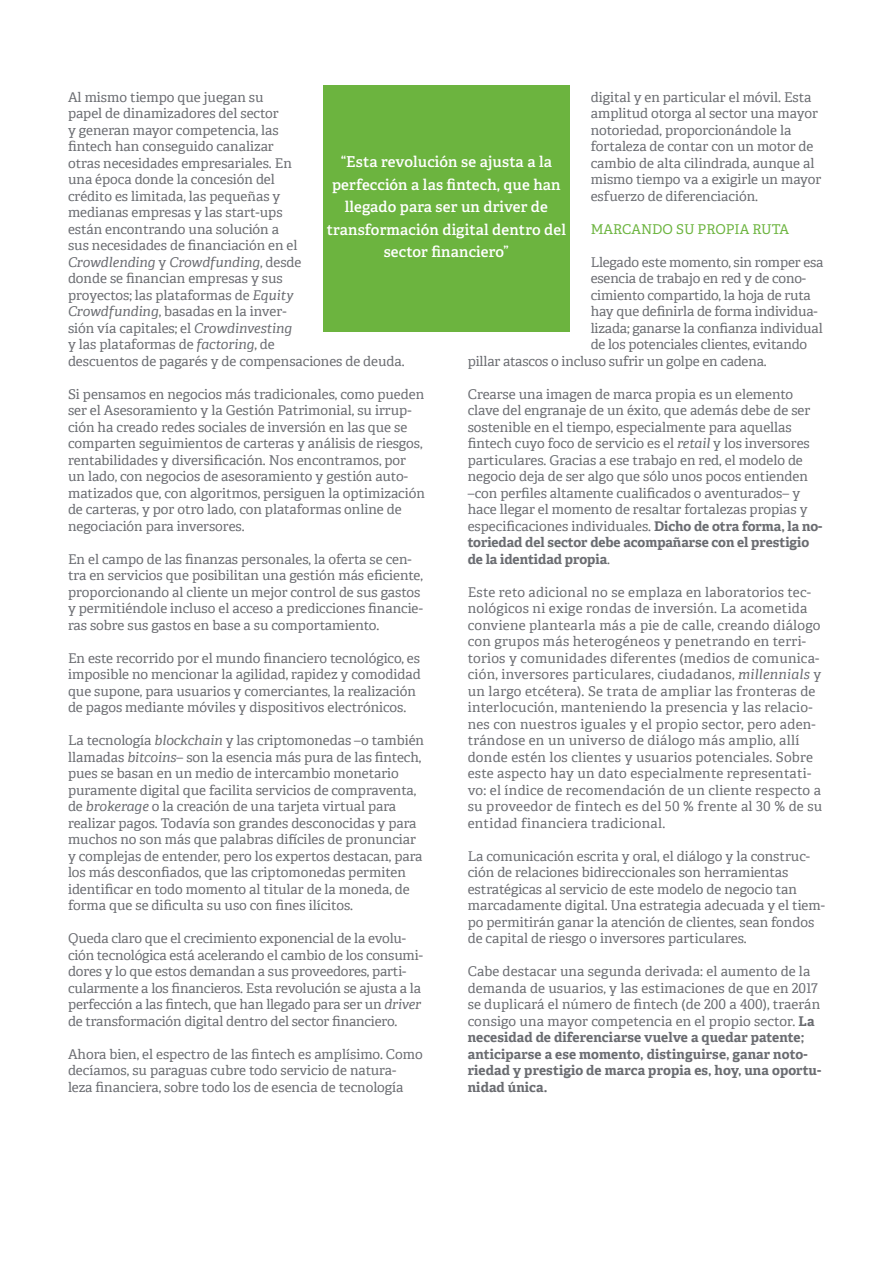
<style>
.page{position:relative;width:893px;height:1263px;background:#fff}
.page>*{position:absolute;margin:0;border:0;box-sizing:border-box;transform-origin:0 0}
.Destacado_cuadrado_v{font:600 15px/22.5px "Adelle";letter-spacing:.01em;color:#fff;text-align:center}
.texto_corrido{font:13.5px/16.5px "Adelle";color:#6a6c71}
.texto_corrido-2{font:13.5px/16.5px "Adelle";letter-spacing:.02em;color:#6a6c71}
.Subtítulo{font:13.5px "Adelle";color:#6cb43f}
.s1{font-style:italic}
.s2{font-weight:700}
</style>
<div class="page">
<div style="left:323px;top:85px;width:246px;height:247px;background:#6cb43f"></div>
<p class="texto_corrido" style="left:591px;top:88px;width:232px">digital y en particular el móvil. Esta amplitud otorga al sector una mayor notoriedad, proporcionándole la fortaleza de contar con un motor de cambio de alta cilindrada, aunque al mismo tiempo va a exigirle un mayor esfuerzo de diferenciación.</p>
<p class="Subtítulo" style="left:591px;top:219px;width:200px">MARCANDO SU PROPIA RUTA</p>
<p class="texto_corrido" style="left:591px;top:253px;width:234px">Llegado este momento, sin romper esa</p>
<p class="texto_corrido" style="left:591px;top:269px;width:217px">esencia de trabajo en red y de cono-</p>
<p class="texto_corrido" style="left:591px;top:286px;width:222px">cimiento compartido, la hoja de ruta</p>
<p class="texto_corrido" style="left:591px;top:302px;width:228px">hay que definirla de forma individua-</p>
<p class="texto_corrido" style="left:591px;top:319px;width:233px">lizada; ganarse la confianza individual</p>
<p class="texto_corrido" style="left:591px;top:335px;width:218px">de los potenciales clientes, evitando</p>
<p class="texto_corrido" style="left:468px;top:352px;width:301px">pillar atascos o incluso sufrir un golpe en cadena.</p>
<p class="texto_corrido" style="left:468px;top:385px;width:356px">Crearse una imagen de marca propia es un elemento clave del engranaje de un éxito, que además debe de ser sostenible en el tiempo, especialmente para aquellas fintech cuyo foco de servicio es el <span class="s1">retail</span> y los inversores particulares. Gracias a ese trabajo en red, el modelo de negocio deja de ser algo que sólo unos pocos entienden –con perfiles altamente cualificados o aventurados– y hace llegar el momento de resaltar fortalezas propias y especificaciones individuales. <span class="s2">Dicho de otra forma, la no&shy;toriedad del sector debe acompañarse con el prestigio de la identidad propia</span>.</p>
<p class="texto_corrido-2" style="left:468px;top:583px;width:356px">Este reto adicional no se emplaza en laboratorios tec&shy;nológicos ni exige rondas de inversión. La acometida conviene plantearla más a pie de calle, creando diálogo con grupos más heterogéneos y penetrando en terri&shy;torios y comunidades diferentes (medios de comunica&shy;ción, inversores particulares, ciudadanos, <span class="s1">millennials</span> y un largo etcétera). Se trata de ampliar las fronteras de interlocución, manteniendo la presencia y las relacio&shy;nes con nuestros iguales y el propio sector, pero aden&shy;trándose en un universo de diálogo más amplio, allí donde estén los clientes y usuarios potenciales. Sobre este aspecto hay un dato especialmente representati&shy;vo: el índice de recomendación de un cliente respecto a su proveedor de fintech es del 50 % frente al 30 % de su entidad financiera tradicional.</p>
<p class="texto_corrido" style="left:468px;top:847px;width:359px">La comunicación escrita y oral, el diálogo y la construc&shy;ción de relaciones bidireccionales son herramientas estratégicas al servicio de este modelo de negocio tan marcadamente digital. Una estrategia adecuada y el tiem&shy;po permitirán ganar la atención de clientes, sean fondos de capital de riesgo o inversores particulares.</p>
<p class="texto_corrido" style="left:468px;top:962px;width:355px">Cabe destacar una segunda derivada: el aumento de la demanda de usuarios, y las estimaciones de que en 2017 se duplicará el número de fintech (de 200 a 400), traerán consigo una mayor competencia en el propio sector. <span class="s2">La necesidad de diferenciarse vuelve a quedar patente; anticiparse a ese momento, distinguirse, ganar noto&shy;riedad y prestigio de marca propia es, hoy, una oportu&shy;nidad única.</span></p>
<p class="texto_corrido" style="left:68px;top:88px;width:338px">Al mismo tiempo que juegan su<br>papel de dinamizadores del sector<br>y generan mayor competencia, las<br>fintech han conseguido canalizar<br>otras necesidades empresariales. En<br>una época donde la concesión del<br>crédito es limitada, las pequeñas y<br>medianas empresas y las start-ups<br>están encontrando una solución a<br>sus necesidades de financiación en el<br><span class="s1">Crowdlending</span> y <span class="s1">Crowdfunding</span>, desde<br>donde se financian empresas y sus<br>proyectos; las plataformas de <span class="s1">Equity<br>Crowdfunding</span>, basadas en la inver-<br>sión vía capitales; el <span class="s1">Crowdinvesting<br></span>y las plataformas de <span class="s1">factoring</span>, de<br>descuentos de pagarés y de compensaciones de deuda.</p>
<p class="texto_corrido" style="left:68px;top:385px;width:358px">Si pensamos en negocios más tradicionales, como pueden ser el Asesoramiento y la Gestión Patrimonial, su irrup&shy;ción ha creado redes sociales de inversión en las que se comparten seguimientos de carteras y análisis de riesgos, rentabilidades y diversificación. Nos encontramos, por un lado, con negocios de asesoramiento y gestión auto&shy;matizados que, con algoritmos, persiguen la optimización de carteras, y por otro lado, con plataformas online de negociación para inversores.</p>
<p class="texto_corrido" style="left:68px;top:550px;width:356px">En el campo de las finanzas personales, la oferta se cen&shy;tra en servicios que posibilitan una gestión más eficiente, proporcionando al cliente un mejor control de sus gastos y permitiéndole incluso el acceso a predicciones financie&shy;ras sobre sus gastos en base a su comportamiento.</p>
<p class="texto_corrido" style="left:68px;top:649px;width:354px">En este recorrido por el mundo financiero tecnológico, es imposible no mencionar la agilidad, rapidez y comodidad que supone, para usuarios y comerciantes, la realización de pagos mediante móviles y dispositivos electrónicos.</p>
<p class="texto_corrido" style="left:68px;top:731px;width:358px">La tecnología <span class="s1">blockchain</span> y las criptomonedas –o también llamadas <span class="s1">bitcoins</span>– son la esencia más pura de las fintech, pues se basan en un medio de intercambio monetario puramente digital que facilita servicios de compraventa, de <span class="s1">brokerage</span> o la creación de una tarjeta virtual para realizar pagos. Todavía son grandes desconocidas y para muchos no son más que palabras difíciles de pronunciar y complejas de entender, pero los expertos destacan, para los más desconfiados, que las criptomonedas permiten identificar en todo momento al titular de la moneda, de forma que se dificulta su uso con fines ilícitos.</p>
<p class="texto_corrido" style="left:68px;top:929px;width:356px">Queda claro que el crecimiento exponencial de la evolu&shy;ción tecnológica está acelerando el cambio de los consumi&shy;dores y lo que estos demandan a sus proveedores, parti&shy;cularmente a los financieros. Esta revolución se ajusta a la perfección a las fintech, que han llegado para ser un <span class="s1">driver </span>de transformación digital dentro del sector financiero.</p>
<p class="texto_corrido" style="left:68px;top:1045px;width:356px">Ahora bien, el espectro de las fintech es amplísimo. Como decíamos, su paraguas cubre todo servicio de natura&shy;leza financiera, sobre todo los de esencia de tecnología</p>
<p class="Destacado_cuadrado_v" style="left:327px;top:150px;width:241px">“Esta revolución se ajusta a la perfección a las fintech, que han llegado para ser un driver de transformación digital dentro del sector financiero”</p>
</div>
